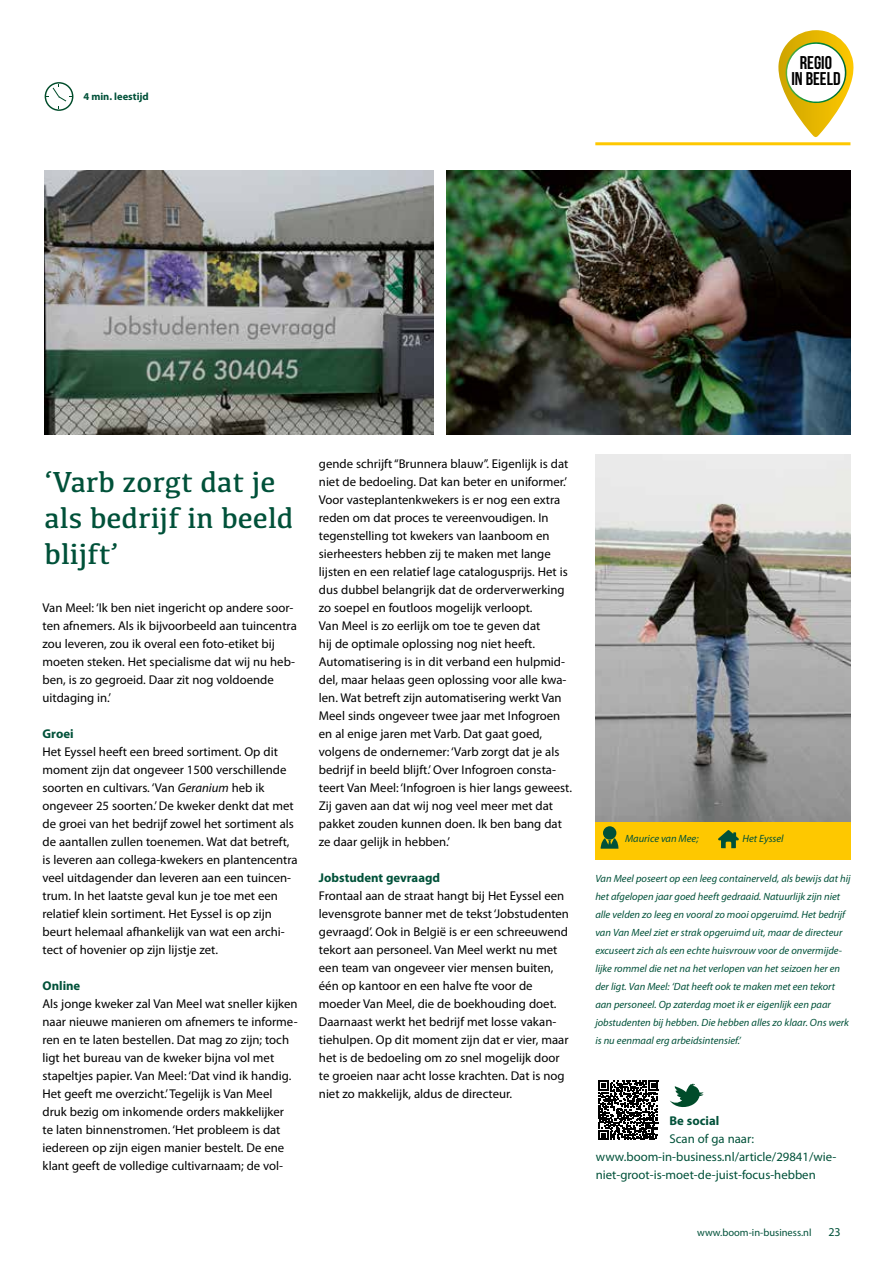
<style>
.page{position:relative;width:893px;height:1263px;background:#fff}
.page>*{position:absolute;margin:0;border:0;box-sizing:border-box;transform-origin:0 0}
.t1{font:30px/36px "Kefa";color:#005139}
.t2{font:18.45px/16.5px "Bebas Neue";color:#000;text-align:center}
.t3{font:12.75px/18px "Myriad Pro";color:#000}
.t4{font:12.75px/18px "Myriad Pro";color:#005139}
.t5{font:700 12.75px "Myriad Pro";color:#005139}
.t6{font:12px "Myriad Pro";color:#005139}
.t7{font:italic 10.5px/18px "Myriad Pro";color:#005139}
.t8{font:10.5px "Myriad Pro";color:#005139}
.t9{font:700 10.5px "Myriad Pro";color:#005139}
.s1{font-style:italic}
</style>
<div class="page">
<hr style="left:595px;top:142px;width:255px;height:3px;background:#fec800">
<svg style="left:45px;top:82px;width:28px;height:29px"></svg>
<img style="left:595px;top:454px;width:255px;height:369px">
<div style="left:595px;top:823px;width:255px;height:37px;background:#fec800"></div>
<svg style="left:601px;top:838px;width:17px;height:11px"></svg>
<div style="left:603px;top:826px;width:13px;height:14px;background:#005139;border-radius:50%"></div>
<svg style="left:718px;top:830px;width:21px;height:18px"></svg>
<img style="left:45px;top:170px;width:388px;height:265px">
<img style="left:446px;top:170px;width:404px;height:265px">
<svg style="left:778px;top:30px;width:76px;height:107px"></svg>
<svg style="left:598px;top:1080px;width:60px;height:60px"></svg>
<svg style="left:670px;top:1083px;width:33px;height:24px"></svg>
<p class="t9" style="left:83px;top:90px;width:67px">4 min. leestijd</p>
<h2 class="t2" style="left:791px;top:54px;width:51px">REGIO<br>IN BEELD</h2>
<h1 class="t1" style="left:45px;top:463px;width:250px">‘Varb zorgt dat je als bedrijf in beeld blijft’</h1>
<p class="t3" style="left:43px;top:599px;width:256px">Van Meel: ‘Ik ben niet ingericht op andere soor&shy;ten afnemers. Als ik bijvoorbeeld aan tuincentra zou leveren, zou ik overal een foto-etiket bij moeten steken. Het specialisme dat wij nu heb&shy;ben, is zo gegroeid. Daar zit nog voldoende uitdaging in.’</p>
<p class="t5" style="left:43px;top:725px;width:33px">Groei</p>
<p class="t3" style="left:43px;top:743px;width:257px">Het Eyssel heeft een breed sortiment. Op dit moment zijn dat ongeveer 1500 verschillende soorten en cultivars. ‘Van <span class="s1">Geranium</span> heb ik ongeveer 25 soorten.’ De kweker denkt dat met de groei van het bedrijf zowel het sortiment als de aantallen zullen toenemen. Wat dat betreft, is leveren aan collega-kwekers en plantencentra veel uitdagender dan leveren aan een tuincen&shy;trum. In het laatste geval kun je toe met een relatief klein sortiment. Het Eyssel is op zijn beurt helemaal afhankelijk van wat een archi&shy;tect of hovenier op zijn lijstje zet.</p>
<p class="t5" style="left:43px;top:977px;width:39px">Online</p>
<p class="t3" style="left:43px;top:995px;width:257px">Als jonge kweker zal Van Meel wat sneller kijken naar nieuwe manieren om afnemers te informe&shy;ren en te laten bestellen. Dat mag zo zijn; toch ligt het bureau van de kweker bijna vol met stapeltjes papier. Van Meel: ‘Dat vind ik handig.<br>Het geeft me overzicht.’ Tegelijk is Van Meel druk bezig om inkomende orders makkelijker te laten binnenstromen. ‘Het probleem is dat iedereen op zijn eigen manier bestelt. De ene klant geeft de volledige cultivarnaam; de vol-</p>
<p class="t3" style="left:319px;top:455px;width:255px">gende schrijft “Brunnera blauw”. Eigenlijk is dat niet de bedoeling. Dat kan beter en uniformer.’ Voor vasteplantenkwekers is er nog een extra reden om dat proces te vereenvoudigen. In tegenstelling tot kwekers van laanboom en sierheesters hebben zij te maken met lange lijsten en een relatief lage catalogusprijs. Het is dus dubbel belangrijk dat de orderverwerking zo soepel en foutloos mogelijk verloopt.<br>Van Meel is zo eerlijk om toe te geven dat<br>hij de optimale oplossing nog niet heeft.<br>Automatisering is in dit verband een hulpmid&shy;del, maar helaas geen oplossing voor alle kwa&shy;len. Wat betreft zijn automatisering werkt Van Meel sinds ongeveer twee jaar met Infogroen en al enige jaren met Varb. Dat gaat goed, volgens de ondernemer: ‘Varb zorgt dat je als bedrijf in beeld blijft.’ Over Infogroen consta&shy;teert Van Meel: ‘Infogroen is hier langs geweest.<br>Zij gaven aan dat wij nog veel meer met dat pakket zouden kunnen doen. Ik ben bang dat ze daar gelijk in hebben.’</p>
<p class="t5" style="left:319px;top:870px;width:123px">Jobstudent gevraagd</p>
<p class="t3" style="left:319px;top:887px;width:252px">Frontaal aan de straat hangt bij Het Eyssel een levensgrote banner met de tekst ‘Jobstudenten gevraagd’. Ook in België is er een schreeuwend tekort aan personeel. Van Meel werkt nu met een team van ongeveer vier mensen buiten, één op kantoor en een halve fte voor de moeder Van Meel, die de boekhouding doet.<br>Daarnaast werkt het bedrijf met losse vakan&shy;tiehulpen. Op dit moment zijn dat er vier, maar het is de bedoeling om zo snel mogelijk door te groeien naar acht losse krachten. Dat is nog niet zo makkelijk, aldus de directeur.</p>
<p class="t7" style="left:625px;top:829px;width:75px">Maurice van Mee;</p>
<p class="t7" style="left:743px;top:829px;width:43px">Het Eyssel</p>
<p class="t7" style="left:595px;top:869px;width:257px">Van Meel poseert op een leeg containerveld, als bewijs dat hij het afgelopen jaar goed heeft gedraaid. Natuurlijk zijn niet alle velden zo leeg en vooral zo mooi opgeruimd. Het bedrijf van Van Meel ziet er strak opgeruimd uit, maar de directeur excuseert zich als een echte huisvrouw voor de onvermijde&shy;lijke rommel die net na het verlopen van het seizoen her en der ligt. Van Meel: ‘Dat heeft ook te maken met een tekort aan personeel. Op zaterdag moet ik er eigenlijk een paar jobstudenten bij hebben. Die hebben alles zo klaar. Ons werk is nu eenmaal erg arbeidsintensief.’</p>
<p class="t5" style="left:669px;top:1112px;width:51px">Be social</p>
<p class="t4" style="left:596px;top:1130px;width:242px;text-indent:74px">Scan of ga naar: www.boom-in-business.nl/article/29841/wie&shy;niet-groot-is-moet-de-juist-focus-hebben</p>
<p class="t8" style="left:697px;top:1226px;width:116px">www.boom-in-business.nl</p>
<p class="t6" style="left:828px;top:1224px;width:14px">23</p>
</div>
